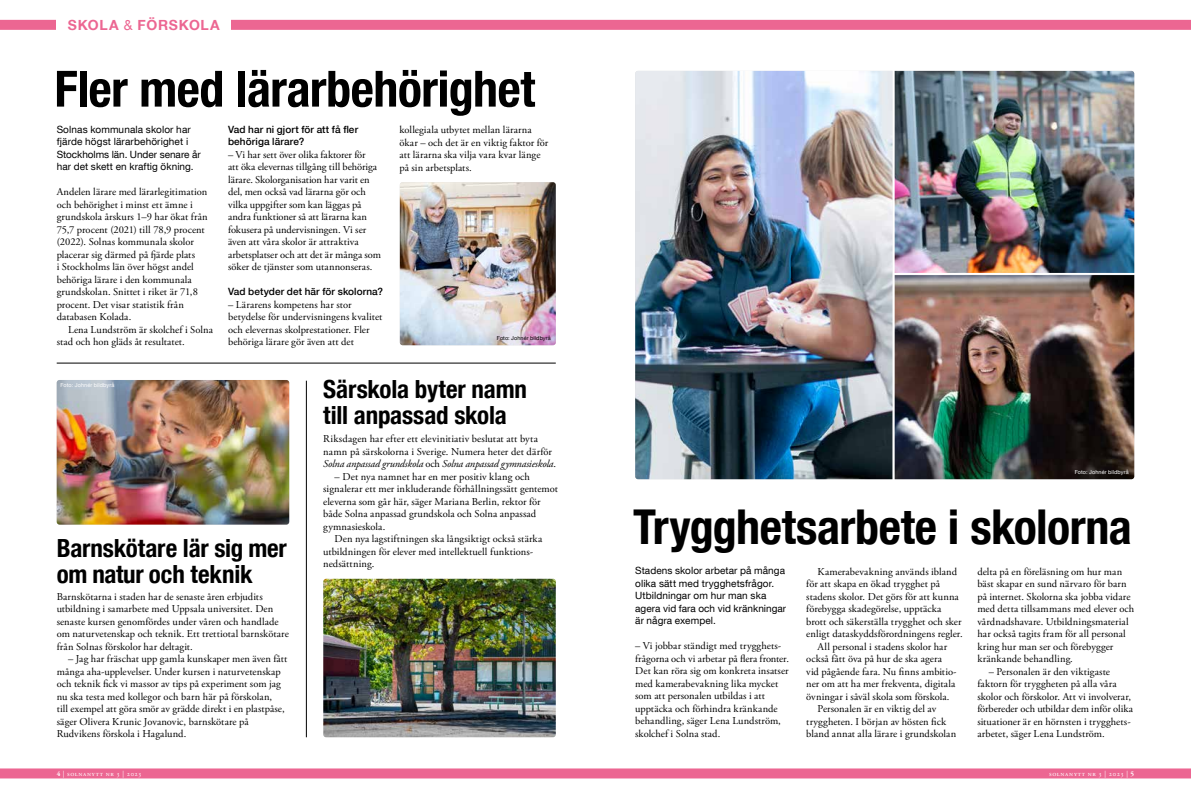
<style>
.page{position:relative;width:1191px;height:794px;background:#fff}
.page>*{position:absolute;margin:0;border:0;box-sizing:border-box;transform-origin:0 0}
.t1{font:700 condensed 50px "Helvetica Neue LT Com";letter-spacing:-.01em;color:#000}
.t2{font:700 condensed 48px "Helvetica Neue LT Com";letter-spacing:-.01em;color:#000}
.t3{font:700 condensed 25px/26px "Helvetica Neue LT Com";letter-spacing:-.01em;color:#000}
.t4{font:700 14px "Helvetica Neue LT Com";letter-spacing:.05em;color:#ec6692}
.t5{font:10.5px/12.5px "Adobe Garamond Pro";letter-spacing:.005em;color:#000}
.t6{font:10px/12.5px "Helvetica Neue LT Com";letter-spacing:.01em;color:#000}
.t7{font:500 10px/12.5px "Helvetica Neue LT Com";letter-spacing:.01em;color:#000}
.t8{font:7px "Adobe Garamond Pro";letter-spacing:.09em;color:#fff}
.t9{font:5.5px "Helvetica Neue LT Com";letter-spacing:.025em;color:#fff}
.t10{font:5.5px "Helvetica Neue LT Com";letter-spacing:.025em;color:#000}
.s1{font-weight:400}
.s2{font-style:italic}
.s3{font-weight:700}
</style>
<div class="page">
<div style="left:0;top:768px;width:1191px;height:10px;background:#ec6692"></div>
<img style="left:400px;top:182px;width:156px;height:163px">
<hr style="left:306px;top:381px;width:1px;height:356px;background:#000">
<div style="left:0;top:20px;width:1191px;height:10px;background:#ec6692"></div>
<div style="left:57px;top:18px;width:174px;height:13px;background:#fff"></div>
<img style="left:635px;top:71px;width:257px;height:408px">
<img style="left:894px;top:71px;width:240px;height:202px">
<img style="left:894px;top:275px;width:240px;height:204px">
<hr style="left:57px;top:363px;width:499px;height:1px;background:#000">
<img style="left:57px;top:380px;width:232px;height:144px">
<img style="left:323px;top:579px;width:233px;height:158px">
<h3 class="t4" style="left:68px;top:16px;width:153px">SKOLA <span class="s1">&amp;</span> FÖRSKOLA</h3>
<h1 class="t1" style="left:54px;top:59px;width:482px">Fler med lärarbehörighet</h1>
<p class="t6" style="left:57px;top:123px;width:146px">Solnas kommunala skolor har fjärde högst lärarbehörighet i<br>Stockholms län. Under senare år har det skett en kraftig ökning.</p>
<p class="t5" style="left:57px;top:186px;width:152px">Andelen lärare med lärarlegitimation och behörighet i minst ett ämne i grundskola årskurs 1–9 har ökat från 75,7 procent (2021) till 78,9 procent (2022). Solnas kommunala skolor placerar sig därmed på fjärde plats<br>i Stockholms län över högst andel behöriga lärare i den kommunala grundskolan. Snittet i riket är 71,8 procent. Det visar statistik från databasen Kolada.</p>
<p class="t5" style="left:57px;top:323px;width:158px;text-indent:11px">Lena Lundström är skolchef i Solna stad och hon gläds åt resultatet.</p>
<p class="t9" style="left:60px;top:382px;width:55px">Foto: Johnér bildbyrå</p>
<p class="t7" style="left:228px;top:123px;width:132px">Vad har ni gjort för att få fler behöriga lärare?</p>
<p class="t5" style="left:228px;top:148px;width:154px">– Vi har sett över olika faktorer för<br>att öka elevernas tillgång till behöriga lärare. Skolorganisation har varit en del, men också vad lärarna gör och vilka uppgifter som kan läggas på andra funktioner så att lärarna kan fokusera på undervisningen. Vi ser även att våra skolor är attraktiva arbetsplatser och att det är många som söker de tjänster som utannonseras.</p>
<p class="t7" style="left:228px;top:285px;width:156px">Vad betyder det här för skolorna?</p>
<p class="t5" style="left:228px;top:298px;width:156px">– Lärarens kompetens har stor betydelse för undervisningens kvalitet och elevernas skolprestationer. Fler behöriga lärare gör även att det</p>
<p class="t5" style="left:399px;top:124px;width:150px">kollegiala utbytet mellan lärarna ökar – och det är en viktig faktor för att lärarna ska vilja vara kvar länge på sin arbetsplats.</p>
<p class="t10" style="left:497px;top:334px;width:55px">Foto: Johnér bildbyrå</p>
<h3 class="t3" style="left:323px;top:376px;width:205px">Särskola byter namn till anpassad skola</h3>
<h3 class="t3" style="left:57px;top:535px;width:231px">Barnskötare lär sig mer om natur och teknik</h3>
<p class="t5" style="left:57px;top:590px;width:234px">Barnskötarna i staden har de senaste åren erbjudits utbildning i samarbete med Uppsala universitet. Den senaste kursen genomfördes under våren och handlade om naturvetenskap och teknik. Ett trettiotal barnskötare från Solnas förskolor har deltagit.</p>
<p class="t5" style="left:57px;top:653px;width:232px;text-indent:11px">– Jag har fräschat upp gamla kunskaper men även fått många aha-upplevelser. Under kursen i naturvetenskap och teknik fick vi massor av tips på experiment som jag nu ska testa med kollegor och barn här på förskolan,<br>till exempel att göra smör av grädde direkt i en plastpåse, säger Olivera Krunic Jovanovic, barnskötare på Rudvikens förskola i Hagalund.</p>
<p class="t5" style="left:323px;top:433px;width:234px">Riksdagen har efter ett elevinitiativ beslutat att byta namn på särskolorna i Sverige. Numera heter det därför<br><span class="s2">Solna anpassad grundskola</span> och <span class="s2">Solna anpassad gymnasieskola</span>.</p>
<p class="t5" style="left:323px;top:470px;width:236px;text-indent:11px">– Det nya namnet har en mer positiv klang och signalerar ett mer inkluderande förhållningssätt gentemot eleverna som går här, säger Mariana Berlin, rektor för både Solna anpassad grundskola och Solna anpassad gymnasieskola.</p>
<p class="t5" style="left:323px;top:533px;width:220px;text-indent:11px">Den nya lagstiftningen ska långsiktigt också stärka utbildningen för elever med intellektuell funktions&shy;nedsättning.</p>
<p class="t9" style="left:1074px;top:469px;width:55px">Foto: Johnér bildbyrå</p>
<h2 class="t2" style="left:633px;top:498px;width:500px">Trygghetsarbete i skolorna</h2>
<p class="t6" style="left:635px;top:564px;width:153px">Stadens skolor arbetar på många olika sätt med trygghetsfrågor.<br>Utbildningar om hur man ska agera vid fara och vid kränkningar är några exempel.</p>
<p class="t5" style="left:635px;top:640px;width:155px">– Vi jobbar ständigt med trygghets&shy;frågorna och vi arbetar på flera fronter.<br>Det kan röra sig om konkreta insatser med kamerabevakning lika mycket som att personalen utbildas i att upptäcka och förhindra kränkande behandling, säger Lena Lundström, skolchef i Solna stad.</p>
<p class="t5" style="left:817px;top:565px;width:141px">Kamerabevakning används ibland</p>
<p class="t5" style="left:806px;top:578px;width:135px">för att skapa en ökad trygghet på</p>
<p class="t5" style="left:806px;top:590px;width:154px">stadens skolor. Det görs för att kunna</p>
<p class="t5" style="left:806px;top:603px;width:137px">förebygga skadegörelse, upptäcka</p>
<p class="t5" style="left:806px;top:615px;width:157px">brott och säkerställa trygghet och sker</p>
<p class="t5" style="left:806px;top:628px;width:158px">enligt dataskyddsförordningens regler.</p>
<p class="t5" style="left:817px;top:640px;width:131px">All personal i stadens skolor har</p>
<p class="t5" style="left:806px;top:653px;width:137px">också fått öva på hur de ska agera</p>
<p class="t5" style="left:806px;top:665px;width:152px">vid pågående fara. Nu finns ambitio-</p>
<p class="t5" style="left:806px;top:678px;width:151px">ner om att ha mer frekventa, digitala</p>
<p class="t5" style="left:806px;top:690px;width:145px">övningar i såväl skola som förskola.</p>
<p class="t5" style="left:817px;top:703px;width:120px">Personalen är en viktig del av</p>
<p class="t5" style="left:806px;top:715px;width:141px">tryggheten. I början av hösten fick</p>
<p class="t5" style="left:806px;top:728px;width:151px">bland annat alla lärare i grundskolan</p>
<p class="t5" style="left:977px;top:565px;width:158px">delta på en föreläsning om hur man bäst skapar en sund närvaro för barn på internet. Skolorna ska jobba vidare med detta tillsammans med elever och vårdnadshavare. Utbildningsmaterial har också tagits fram för all personal kring hur man ser och förebygger kränkande behandling.</p>
<p class="t5" style="left:977px;top:665px;width:157px;text-indent:11px">– Personalen är den viktigaste faktorn för tryggheten på alla våra skolor och förskolor. Att vi involverar, förbereder och utbildar dem inför olika situationer är en hörnsten i trygghets&shy;arbetet, säger Lena Lundström.</p>
<p class="t8" style="left:57px;top:769px;width:87px"><span class="s3">4</span> | solnanytt nr 3 | 2023</p>
<p class="t8" style="left:1049px;top:769px;width:87px">solnanytt nr 3 | 2023 | <span class="s3">5</span></p>
</div>
